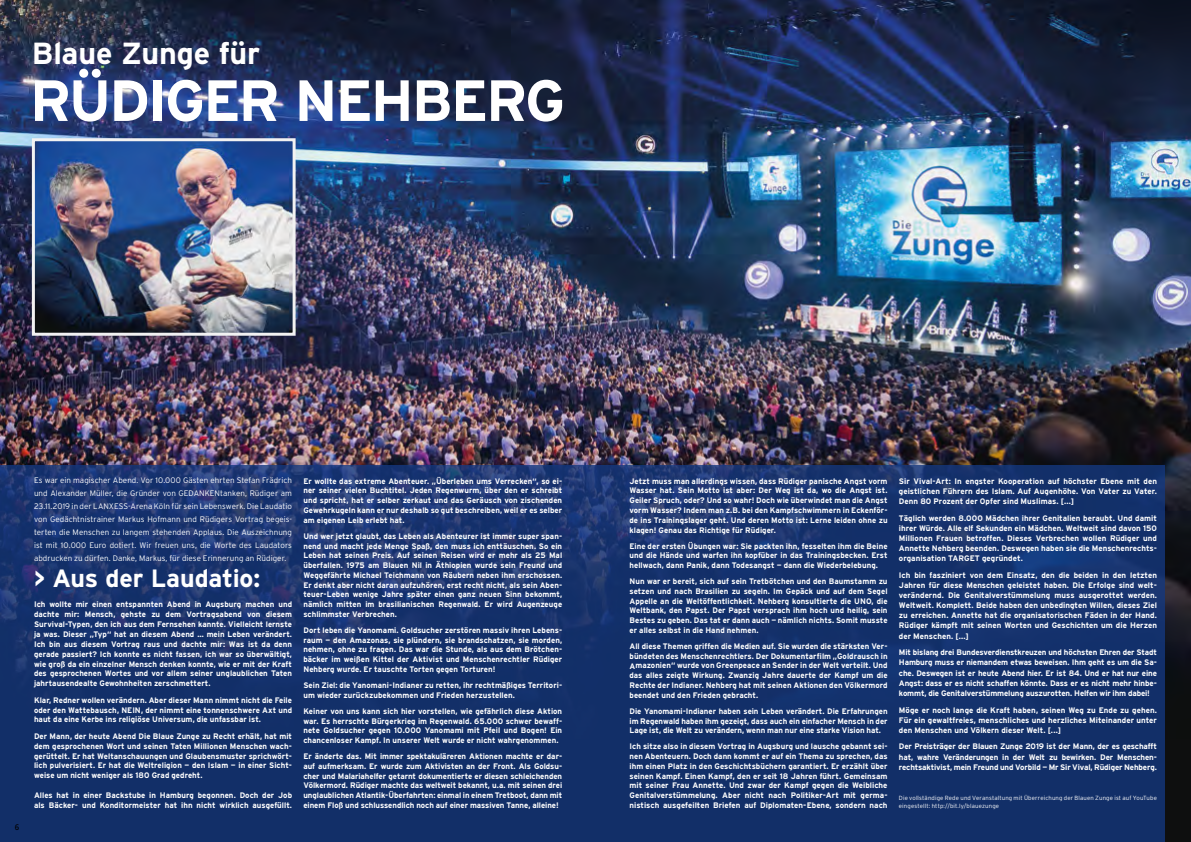
<style>
.page{position:relative;width:1191px;height:842px;background:#fff}
.page>*{position:absolute;margin:0;border:0;box-sizing:border-box;transform-origin:0 0}
.t1{font:700 58px "Interstate";letter-spacing:-.04em;color:#fff}
.t2{font:700 30.5px "Interstate";letter-spacing:-.005em;color:#fff}
.t3{font:700 25px "Interstate";letter-spacing:-.01em;color:#fff}
.t4{font:700 8px/9.8px "Interstate";color:#fff;text-align:justify}
.t5{font:300 8px/13px "Interstate";letter-spacing:.005em;color:#fff;text-align:justify}
.t6{font:8px "Frutiger";color:#000}
.t7{font:300 6px/7.2px "Interstate";letter-spacing:.025em;color:#fff}
</style>
<div class="page">
<img style="left:0;top:0;width:1191px;height:738px">
<svg style="left:0;top:465px;width:1165px;height:377px;background:#15316b"></svg>
<img style="left:36px;top:142px;width:256px;height:190px">
<div style="left:32px;top:138px;width:264px;height:198px;border:3px solid #f2f2f2"></div>
<h2 class="t2" style="left:32px;top:37px;width:230px">Blaue Zunge für</h2>
<h1 class="t1" style="left:30px;top:68px;width:537px">RÜDIGER NEHBERG</h1>
<p class="t6" style="left:15px;top:822px;width:6px">6</p>
<p class="t5" style="left:34px;top:474px;width:259px">Es war ein magischer Abend. Vor 10.000 Gästen ehrten Stefan Frädrich und Alexander Müller, die Gründer von GEDANKENtanken, Rüdiger am 23.11.2019 in der LANXESS-Arena Köln für sein Lebenswerk. Die Laudatio von Gedächtnistrainer Markus Hofmann und Rüdigers Vortrag begeis&shy;terten die Menschen zu langem stehenden Applaus. Die Auszeichnung ist mit 10.000 Euro dotiert. Wir freuen uns, die Worte des Laudators abdrucken zu dürfen. Danke, Markus, für diese Erinnerung an Rüdiger.</p>
<h3 class="t3" style="left:34px;top:565px;width:228px">&gt; Aus der Laudatio:</h3>
<p class="t4" style="left:34px;top:599px;width:259px">Ich wollte mir einen entspannten Abend in Augsburg machen und dachte mir: Mensch, gehste zu dem Vortragsabend von diesem Survival-Typen, den ich aus dem Fernsehen kannte. Vielleicht lernste ja was. Dieser „Typ“ hat an diesem Abend … mein Leben verändert.<br>Ich bin aus diesem Vortrag raus und dachte mir: Was ist da denn gerade passiert? Ich konnte es nicht fassen, ich war so überwältigt, wie groß da ein einzelner Mensch denken konnte, wie er mit der Kraft des gesprochenen Wortes und vor allem seiner unglaublichen Taten jahrtausendealte Gewohnheiten zerschmettert.</p>
<p class="t4" style="left:34px;top:695px;width:259px">Klar, Redner wollen verändern. Aber dieser Mann nimmt nicht die Feile oder den Wattebausch, NEIN, der nimmt eine tonnenschwere Axt und haut da eine Kerbe ins religiöse Universum, die unfassbar ist.</p>
<p class="t4" style="left:34px;top:731px;width:259px">Der Mann, der heute Abend Die Blaue Zunge zu Recht erhält, hat mit dem gesprochenen Wort und seinen Taten Millionen Menschen wach&shy;gerüttelt. Er hat Weltanschauungen und Glaubensmuster sprichwört&shy;lich pulverisiert. Er hat die Weltreligion — den Islam — in einer Sicht&shy;weise um nicht weniger als 180 Grad gedreht.</p>
<p class="t4" style="left:34px;top:790px;width:259px">Alles hat in einer Backstube in Hamburg begonnen. Doch der Job als Bäcker- und Konditormeister hat ihn nicht wirklich ausgefüllt.</p>
<p class="t4" style="left:303px;top:476px;width:260px">Er wollte das extreme Abenteuer. „Überleben ums Verrecken“, so ei&shy;ner seiner vielen Buchtitel. Jeden Regenwurm, über den er schreibt und spricht, hat er selber zerkaut und das Geräusch von zischenden Gewehrkugeln kann er nur deshalb so gut beschreiben, weil er es selber am eigenen Leib erlebt hat.</p>
<p class="t4" style="left:303px;top:531px;width:260px">Und wer jetzt glaubt, das Leben als Abenteurer ist immer super span&shy;nend und macht jede Menge Spaß, den muss ich enttäuschen. So ein Leben hat seinen Preis. Auf seinen Reisen wird er mehr als 25 Mal überfallen. 1975 am Blauen Nil in Äthiopien wurde sein Freund und Weggefährte Michael Teichmann von Räubern neben ihm erschossen.<br>Er denkt aber nicht daran aufzuhören, erst recht nicht, als sein Aben&shy;teuer-Leben wenige Jahre später einen ganz neuen Sinn bekommt, nämlich mitten im brasilianischen Regenwald. Er wird Augenzeuge schlimmster Verbrechen.</p>
<p class="t4" style="left:303px;top:625px;width:260px">Dort leben die Yanomami. Goldsucher zerstören massiv ihren Lebens&shy;raum — den Amazonas, sie plündern, sie brandschatzen, sie morden, nehmen, ohne zu fragen. Das war die Stunde, als aus dem Brötchen&shy;bäcker im weißen Kittel der Aktivist und Menschenrechtler Rüdiger Nehberg wurde. Er tauschte Torten gegen Torturen!</p>
<p class="t4" style="left:303px;top:680px;width:260px">Sein Ziel: die Yanomani-Indianer zu retten, ihr rechtmäßiges Territori&shy;um wieder zurückzubekommen und Frieden herzustellen.</p>
<p class="t4" style="left:303px;top:706px;width:260px">Keiner von uns kann sich hier vorstellen, wie gefährlich diese Aktion war. Es herrschte Bürgerkrieg im Regenwald. 65.000 schwer bewaff&shy;nete Goldsucher gegen 10.000 Yanomami mit Pfeil und Bogen! Ein chancenloser Kampf. In unserer Welt wurde er nicht wahrgenommen.</p>
<p class="t4" style="left:303px;top:751px;width:260px">Er änderte das. Mit immer spektakuläreren Aktionen machte er dar&shy;auf aufmerksam. Er wurde zum Aktivisten an der Front. Als Goldsu&shy;cher und Malariahelfer getarnt dokumentierte er diesen schleichenden Völkermord. Rüdiger machte das weltweit bekannt, u.a. mit seinen drei unglaublichen Atlantik-Überfahrten: einmal in einem Tretboot, dann mit einem Floß und schlussendlich noch auf einer massiven Tanne, alleine!</p>
<p class="t4" style="left:629px;top:476px;width:259px">Jetzt muss man allerdings wissen, dass Rüdiger panische Angst vorm Wasser hat. Sein Motto ist aber: Der Weg ist da, wo die Angst ist.<br>Geiler Spruch, oder? Und so wahr! Doch wie überwindet man die Angst vorm Wasser? Indem man z.B. bei den Kampfschwimmern in Eckenför&shy;de ins Trainingslager geht. Und deren Motto ist: Lerne leiden ohne zu klagen! Genau das Richtige für Rüdiger.</p>
<p class="t4" style="left:629px;top:541px;width:259px">Eine der ersten Übungen war: Sie packten ihn, fesselten ihm die Beine und die Hände und warfen ihn kopfüber in das Trainingsbecken. Erst hellwach, dann Panik, dann Todesangst — dann die Wiederbelebung.</p>
<p class="t4" style="left:629px;top:576px;width:259px">Nun war er bereit, sich auf sein Tretbötchen und den Baumstamm zu setzen und nach Brasilien zu segeln. Im Gepäck und auf dem Segel Appelle an die Weltöffentlichkeit. Nehberg konsultierte die UNO, die Weltbank, den Papst. Der Papst versprach ihm hoch und heilig, sein Bestes zu geben. Das tat er dann auch — nämlich nichts. Somit musste er alles selbst in die Hand nehmen.</p>
<p class="t4" style="left:629px;top:641px;width:259px">All diese Themen griffen die Medien auf. Sie wurden die stärksten Ver&shy;bündeten des Menschenrechtlers. Der Dokumentarfilm „Goldrausch in Amazonien“ wurde von Greenpeace an Sender in der Welt verteilt. Und das alles zeigte Wirkung. Zwanzig Jahre dauerte der Kampf um die Rechte der Indianer. Nehberg hat mit seinen Aktionen den Völkermord beendet und den Frieden gebracht.</p>
<p class="t4" style="left:629px;top:706px;width:259px">Die Yanomami-Indianer haben sein Leben verändert. Die Erfahrungen im Regenwald haben ihm gezeigt, dass auch ein einfacher Mensch in der Lage ist, die Welt zu verändern, wenn man nur eine starke Vision hat.</p>
<p class="t4" style="left:629px;top:742px;width:259px">Ich sitze also in diesem Vortrag in Augsburg und lausche gebannt sei&shy;nen Abenteuern. Doch dann kommt er auf ein Thema zu sprechen, das ihm einen Platz in den Geschichtsbüchern garantiert. Er erzählt über seinen Kampf. Einen Kampf, den er seit 18 Jahren führt. Gemeinsam mit seiner Frau Annette. Und zwar der Kampf gegen die Weibliche Genitalverstümmelung. Aber nicht nach Politiker-Art mit germa&shy;nistisch ausgefeilten Briefen auf Diplomaten-Ebene, sondern nach</p>
<p class="t4" style="left:899px;top:476px;width:259px;line-height:10.1px">Sir Vival-Art: In engster Kooperation auf höchster Ebene mit den geistlichen Führern des Islam. Auf Augenhöhe. Von Vater zu Vater.<br>Denn 80 Prozent der Opfer sind Muslimas. [...]</p>
<p class="t4" style="left:899px;top:513px;width:259px;line-height:10.1px">Täglich werden 8.000 Mädchen ihrer Genitalien beraubt. Und damit ihrer Würde. Alle elf Sekunden ein Mädchen. Weltweit sind davon 150<br>Millionen Frauen betroffen. Dieses Verbrechen wollen Rüdiger und Annette Nehberg beenden. Deswegen haben sie die Menschenrechts&shy;organisation TARGET gegründet.</p>
<p class="t4" style="left:899px;top:570px;width:259px;line-height:10.1px">Ich bin fasziniert von dem Einsatz, den die beiden in den letzten Jahren für diese Menschen geleistet haben. Die Erfolge sind welt&shy;verändernd. Die Genitalverstümmelung muss ausgerottet werden.<br>Weltweit. Komplett. Beide haben den unbedingten Willen, dieses Ziel zu erreichen. Annette hat die organisatorischen Fäden in der Hand.<br>Rüdiger kämpft mit seinen Worten und Geschichten um die Herzen der Menschen. [...]</p>
<p class="t4" style="left:899px;top:647px;width:259px;line-height:10.1px">Mit bislang drei Bundesverdienstkreuzen und höchsten Ehren der Stadt Hamburg muss er niemandem etwas beweisen. Ihm geht es um die Sa&shy;che. Deswegen ist er heute Abend hier. Er ist 84. Und er hat nur eine Angst: dass er es nicht schaffen könnte. Dass er es nicht mehr hinbe&shy;kommt, die Genitalverstümmelung auszurotten. Helfen wir ihm dabei!</p>
<p class="t4" style="left:899px;top:704px;width:259px;line-height:10.1px">Möge er noch lange die Kraft haben, seinen Weg zu Ende zu gehen.<br>Für ein gewaltfreies, menschliches und herzliches Miteinander unter den Menschen und Völkern dieser Welt. [...]</p>
<p class="t4" style="left:899px;top:741px;width:259px;line-height:10.1px">Der Preisträger der Blauen Zunge 2019 ist der Mann, der es geschafft hat, wahre Veränderungen in der Welt zu bewirken. Der Menschen&shy;rechtsaktivist, mein Freund und Vorbild — Mr Sir Vival, Rüdiger Nehberg.</p>
<p class="t7" style="left:899px;top:795px;width:259px">Die vollständige Rede und Veranstaltung mit Überreichung der Blauen Zunge ist auf YouTube eingestellt: http://bit.ly/blauezunge</p>
</div>
